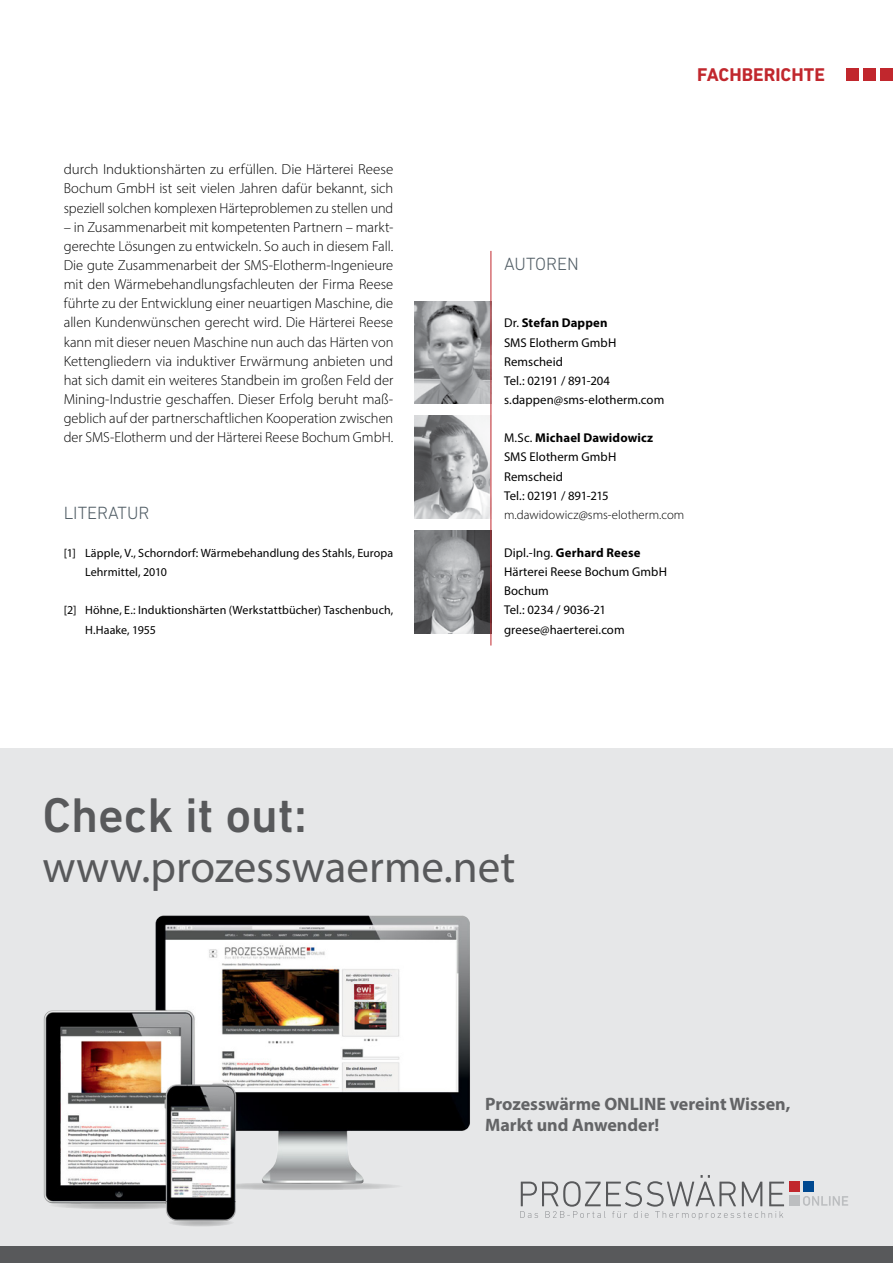
<style>
.page{position:relative;width:893px;height:1263px;background:#fff}
.page>*{position:absolute;margin:0;border:0;box-sizing:border-box;transform-origin:0 0}
.t1{font:500 49.5px "DIN Next LT Pro";color:#58595b}
.t2{font:45px "Myriad Pro";color:#58595b}
.t3{font:700 18.75px "DIN Next LT Pro";color:#c1272d}
.t4{font:700 18px/21px "Myriad Pro";color:#636466}
.T_Headline_Autor_Lit{font:300 18px "DIN Next LT Pro";color:#525e66}
.T_Fliesstext{font:300 14.55px/19.2px "Myriad Pro";letter-spacing:-.005em;color:#000;text-align:justify}
.T_Autor_Beitragende{font:12.75px/19.2px "Myriad Pro";letter-spacing:.005em;color:#000}
.t5{font:12px/19.2px "Myriad Pro";letter-spacing:.01em;color:#000}
.s1{font-weight:700}
.s2{font-weight:300}
</style>
<div class="page">
<div style="left:846px;top:68px;width:13px;height:13px;background:#c1272d"></div>
<div style="left:863px;top:68px;width:13px;height:13px;background:#c1272d"></div>
<div style="left:880px;top:68px;width:13px;height:13px;background:#c1272d"></div>
<img style="left:415px;top:416px;width:76px;height:103px">
<img style="left:415px;top:301px;width:76px;height:103px">
<img style="left:415px;top:531px;width:76px;height:103px">
<hr style="left:491px;top:251px;width:1px;height:394px;background:#c1272d">
<div style="left:0;top:748px;width:893px;height:515px;background:#e6e7e8"></div>
<div style="left:0;top:1246px;width:893px;height:17px;background:#58595b"></div>
<svg style="left:803px;top:1196px;width:45px;height:10px"></svg>
<div style="left:789px;top:1181px;width:10px;height:11px;background:#c1272d"></div>
<div style="left:789px;top:1195px;width:10px;height:11px;background:#bcbec0"></div>
<div style="left:803px;top:1181px;width:10px;height:11px;background:#004990"></div>
<svg style="left:520px;top:1175px;width:264px;height:45px"></svg>
<img style="left:43px;top:916px;width:427px;height:310px">
<p class="T_Fliesstext" style="left:64px;top:160px;width:331px">durch Induktionshärten zu erfüllen. Die Härterei Reese Bochum GmbH ist seit vielen Jahren dafür bekannt, sich speziell solchen komplexen Härteproblemen zu stellen und</p>
<p class="T_Fliesstext" style="left:64px;top:217px;width:331px">– in Zusammenarbeit mit kompetenten Partnern – markt&shy;gerechte Lösungen zu entwickeln. So auch in diesem Fall.<br>Die gute Zusammenarbeit der SMS-Elotherm-Ingenieure mit den Wärmebehandlungsfachleuten der Firma Reese führte zu der Entwicklung einer neuartigen Maschine, die allen Kundenwünschen gerecht wird. Die Härterei Reese kann mit dieser neuen Maschine nun auch das Härten von Kettengliedern via induktiver Erwärmung anbieten und hat sich damit ein weiteres Standbein im großen Feld der Mining-Industrie geschaffen. Dieser Erfolg beruht maß&shy;geblich auf der partnerschaftlichen Kooperation zwischen der SMS-Elotherm und der Härterei Reese Bochum GmbH.</p>
<p class="T_Headline_Autor_Lit" style="left:64px;top:502px;width:87px">LITERATUR</p>
<p class="t5" style="left:85px;top:543px;width:310px;text-indent:-21px">[1] Läpple, V., Schorndorf: Wärmebehandlung des Stahls, Europa<br>Lehrmittel, 2010</p>
<p class="t5" style="left:85px;top:601px;width:310px;text-indent:-21px">[2] Höhne, E.: Induktionshärten (Werkstattbücher) Taschenbuch,<br>H.Haake, 1955</p>
<p class="t3" style="left:697px;top:64px;width:129px">FACHBERICHTE</p>
<p class="T_Headline_Autor_Lit" style="left:504px;top:254px;width:76px">AUTOREN</p>
<p class="T_Autor_Beitragende" style="left:504px;top:313px;width:162px">Dr. <span class="s1">Stefan Dappen<br></span>SMS Elotherm GmbH<br>Remscheid<br>Tel.: 02191 / 891-204 s.dappen@sms-elotherm.com</p>
<p class="T_Autor_Beitragende" style="left:504px;top:428px;width:182px">M.Sc. <span class="s1">Michael Dawidowicz<br></span>SMS Elotherm GmbH<br>Remscheid<br>Tel.: 02191 / 891-215 <span class="s2">m.dawidowicz@sms-elotherm.com</span></p>
<p class="T_Autor_Beitragende" style="left:504px;top:543px;width:164px">Dipl.-Ing. <span class="s1">Gerhard Reese<br></span>Härterei Reese Bochum GmbH<br>Bochum<br>Tel.: 0234 / 9036-21 greese@haerterei.com</p>
<h1 class="t1" style="left:43px;top:787px;width:266px">Check it out:</h1>
<h2 class="t2" style="left:43px;top:839px;width:474px">www.prozesswaerme.net</h2>
<p class="t4" style="left:485px;top:1092px;width:307px">Prozesswärme ONLINE vereint Wissen,<br>Markt und Anwender!</p>
</div>
